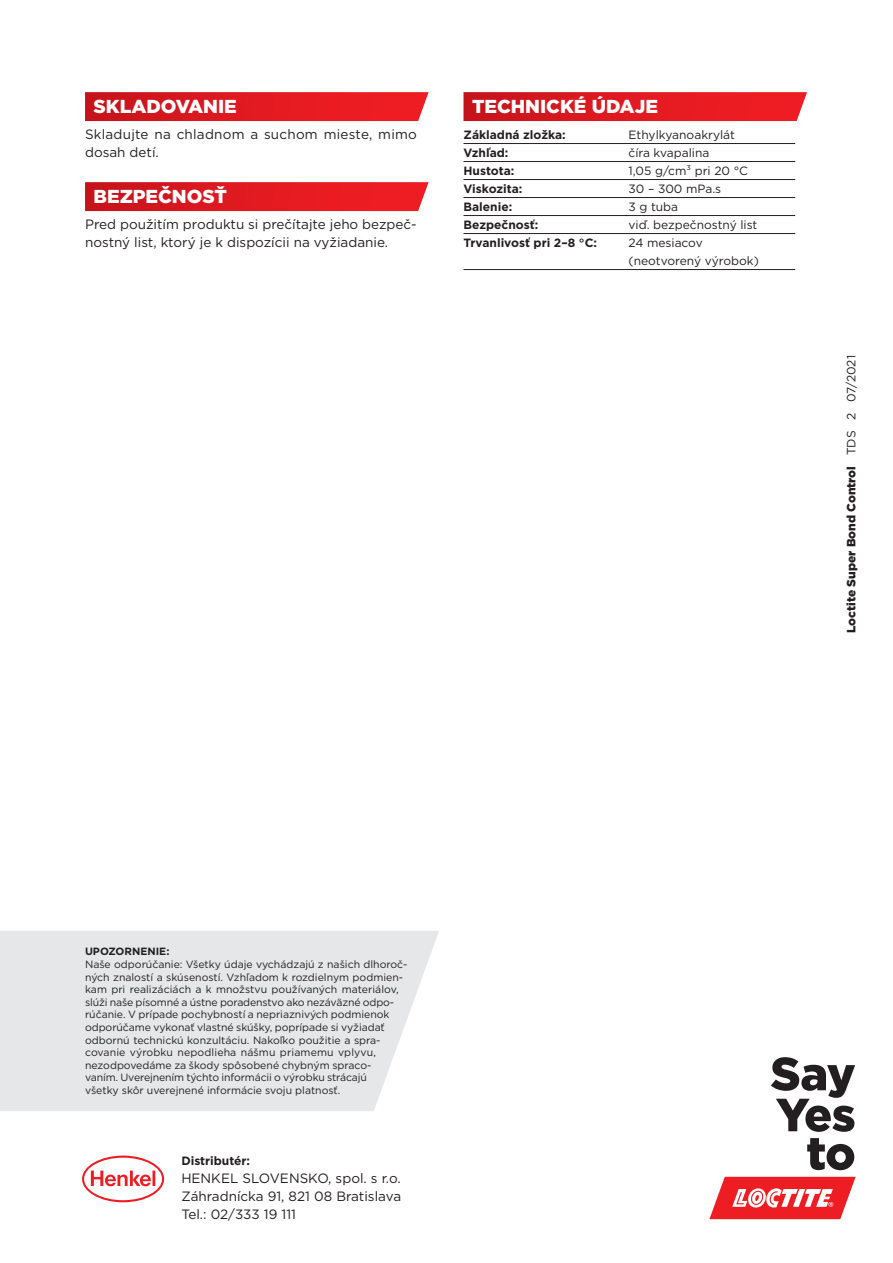
<style>
.page{position:relative;width:893px;height:1263px;background:#fff}
.page>*{position:absolute;margin:0;border:0;box-sizing:border-box;transform-origin:0 0}
.t1{font:900 18.75px "Gotham";color:#fff}
.t2{font:13.5px/18px "Gotham";color:#231f20}
.t3{font:12px/18px "Gotham";color:#231f20}
.t4{font:700 12px "Gotham";color:#231f20}
.t5{font:900 12px "Gotham";color:#231f20}
.t6{font:10.5px/12.6px "Gotham";color:#231f20}
.t7{font:700 10.5px "Gotham";color:#231f20}
.s1{font-weight:400}
</style>
<div class="page">
<svg style="left:85px;top:92px;width:344px;height:29px;background:#df1d24"></svg>
<svg style="left:85px;top:182px;width:344px;height:29px;background:#df1d24"></svg>
<hr style="left:463px;top:143px;width:332px;height:1px;background:#231f20">
<hr style="left:463px;top:161px;width:332px;height:1px;background:#231f20">
<hr style="left:463px;top:179px;width:332px;height:1px;background:#231f20">
<hr style="left:463px;top:197px;width:332px;height:1px;background:#231f20">
<hr style="left:463px;top:215px;width:332px;height:1px;background:#231f20">
<hr style="left:463px;top:233px;width:332px;height:1px;background:#231f20">
<hr style="left:463px;top:269px;width:332px;height:1px;background:#231f20">
<svg style="left:463px;top:92px;width:344px;height:29px;background:#df1d24"></svg>
<svg style="left:709px;top:1177px;width:147px;height:42px"></svg>
<svg style="left:771px;top:1057px;width:84px;height:113px"></svg>
<svg style="left:82px;top:1155px;width:82px;height:47px"></svg>
<svg style="left:0;top:931px;width:439px;height:180px;background:#e7e8ea"></svg>
<h1 class="t1" style="left:94px;top:94px;width:145px">SKLADOVANIE</h1>
<p class="t2" style="left:85px;top:125px;width:333px">Skladujte na chladnom a suchom mieste, mimo dosah detí.</p>
<h1 class="t1" style="left:94px;top:184px;width:135px">BEZPEČNOSŤ</h1>
<p class="t2" style="left:85px;top:215px;width:333px">Pred použitím produktu si prečítajte jeho bezpeč&shy;nostný list, ktorý je k dispozícii na vyžiadanie.</p>
<h1 class="t1" style="left:472px;top:94px;width:187px">TECHNICKÉ ÚDAJE</h1>
<p class="t4" style="left:463px;top:127px;width:104px">Základná zložka:</p>
<p class="t3" style="left:628px;top:126px;width:108px">Ethylkyanoakrylát</p>
<p class="t4" style="left:463px;top:145px;width:46px">Vzhľad:</p>
<p class="t3" style="left:628px;top:144px;width:82px">číra kvapalina</p>
<p class="t4" style="left:463px;top:163px;width:52px">Hustota:</p>
<p class="t3" style="left:628px;top:162px;width:121px">1,05 g/cm³ pri 20 °C</p>
<p class="t4" style="left:463px;top:181px;width:60px">Viskozita:</p>
<p class="t3" style="left:628px;top:180px;width:94px">30 – 300 mPa.s</p>
<p class="t4" style="left:463px;top:199px;width:50px">Balenie:</p>
<p class="t3" style="left:628px;top:198px;width:51px">3 g tuba</p>
<p class="t4" style="left:463px;top:217px;width:76px">Bezpečnosť:</p>
<p class="t3" style="left:628px;top:216px;width:130px">viď. bezpečnostný list</p>
<p class="t4" style="left:463px;top:235px;width:135px">Trvanlivosť pri 2–8 °C:</p>
<p class="t3" style="left:628px;top:234px;width:132px">24 mesiacov (neotvorený výrobok)</p>
<p class="t5" style="left:843px;top:633px;width:279px;rotate:-90deg">Loctite Super Bond Control <span class="s1">TDS 2</span> <span class="s1">07/2021</span></p>
<p class="t7" style="left:85px;top:945px;width:86px">UPOZORNENIE:</p>
<p class="t6" style="left:85px;top:958px;width:324px">Naše odporúčanie: Všetky údaje vychádzajú z našich dlhoroč&shy;ných znalostí a skúseností. Vzhľadom k rozdielnym podmien&shy;kam pri realizáciách a k množstvu používaných materiálov, slúži naše písomné a ústne poradenstvo ako nezáväzné odpo&shy;rúčanie. V prípade pochybností a nepriaznivých podmienok odporúčame vykonať vlastné skúšky, poprípade si vyžiadať odbornú technickú konzultáciu. Nakoľko použitie a spra&shy;covanie výrobku nepodlieha nášmu priamemu vplyvu, nezodpovedáme za škody spôsobené chybným spraco-<br>vaním. Uverejnením týchto informácii o výrobku strácajú<br>všetky skôr uverejnené informácie svoju platnosť.</p>
<p class="t4" style="left:181px;top:1153px;width:70px">Distributér:</p>
<p class="t2" style="left:181px;top:1169px;width:221px;text-align:justify">HENKEL SLOVENSKO, spol. s r.o.<br>Záhradnícka 91, 821 08 Bratislava Tel.: 02/333 19 111</p>
</div>
